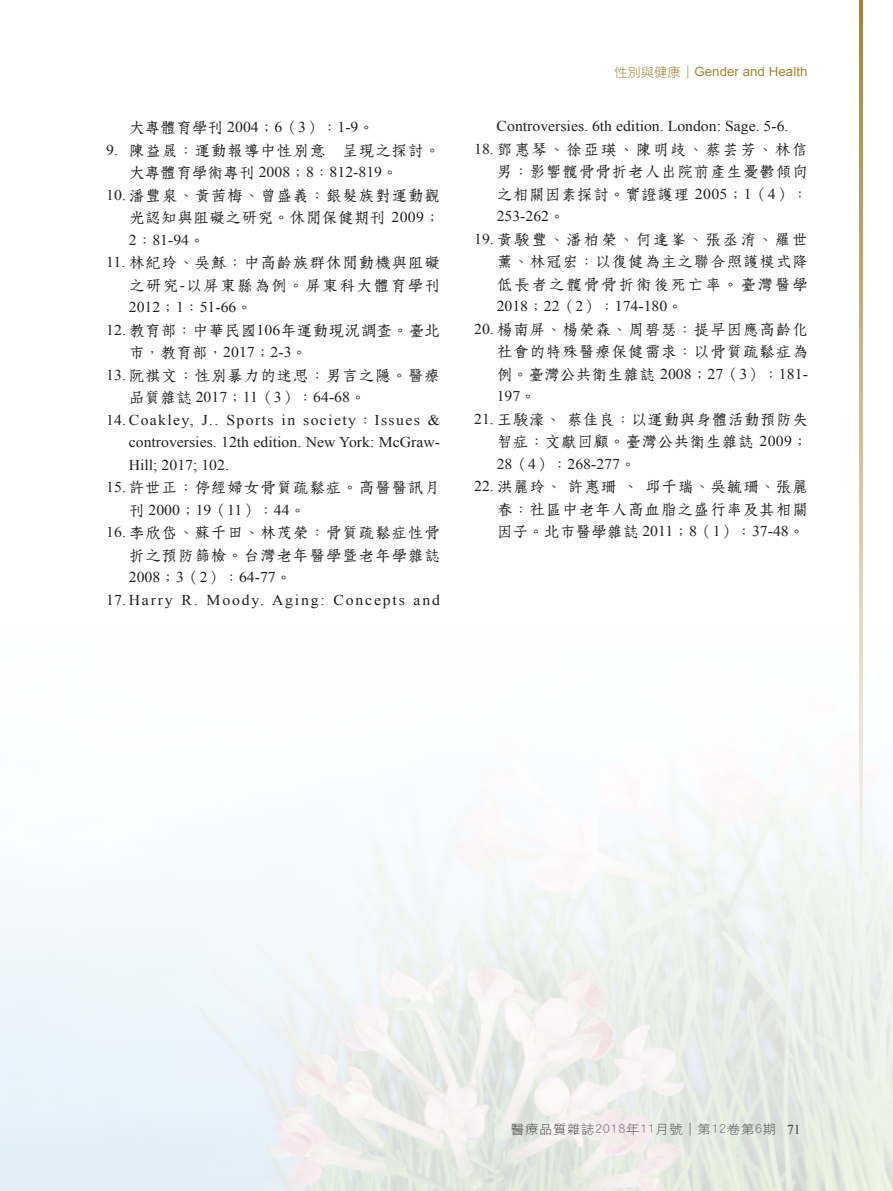
<style>
.page{position:relative;width:893px;height:1191px;background:#fff}
.page>*{position:absolute;margin:0;border:0;box-sizing:border-box;transform-origin:0 0}
.t1{font:15px/22.5px "DF Fang Song W6 WIN BF";letter-spacing:.04em;color:#231f20;text-align:justify;scale:1.05 1}
.t2{font:15px/22.5px "Times New Roman";color:#231f20;text-align:justify;scale:1.05 1}
.t3{font:15px/22.5px "DF Fang Song W6 WIN BF";letter-spacing:.02em;color:#231f20;text-align:right;scale:1.05 1}
.t4{font:15px/22.5px "DF Fang Song W6 WIN BF";letter-spacing:.06em;color:#231f20;text-align:right;scale:1.05 1}
.t5{font:15px/22.5px "DF Fang Song W6 WIN BF";letter-spacing:.015em;color:#231f20;scale:1.05 1}
.t6{font:15px "Times New Roman";letter-spacing:.115em;color:#231f20;scale:1.05 1}
.t7{font:12.75px "DF Hei W3 WINP BF";letter-spacing:.05em;color:#57585a;scale:1.05 1}
.t8{font:12.75px "Arial";color:#a78337;scale:1.05 1}
.s1{font-family:"Times New Roman"}
.s2{font-family:"DF Fang Song W6 WIN BF"}
.s3{font-family:"DF Hei W3 WIN BF"}
.s4{font-size:11.25px}
.s5{font-family:"Times New Roman";font-size:13.5px;color:#3e3e3f}
</style>
<div class="page">
<hr style="left:860px;top:0;width:3px;height:880px;background:#a78337">
<p class="t1" style="left:129px;top:116px;width:235px">大專體育學刊 <span class="s1">2004</span>；<span class="s1">6</span>（<span class="s1">3</span>）：<span class="s1">1-9</span>。</p>
<p class="t1" style="left:106px;top:139px;width:319px"><span class="s1">9.</span> 陳益晟：運動報導中性別意 呈現之探討。</p>
<p class="t2" style="left:129px;top:161px;width:258px"><span class="s2">大專體育學術專刊</span> 2008<span class="s2">；</span>8<span class="s2">：</span>812-819<span class="s2">。</span></p>
<p class="t3" style="left:106px;top:184px;width:319px"><span class="s1">10.</span> 潘豐泉、黃茜梅、曾盛義：銀髮族對運動觀光認知與阻礙之研究。休閒保健期刊 <span class="s1">2009</span>；</p>
<p class="t2" style="left:129px;top:228px;width:74px">2<span class="s2">：</span>81-94<span class="s2">。</span></p>
<p class="t4" style="left:106px;top:251px;width:319px"><span class="s1">11.</span> 林紀玲、吳穌：中高齡族群休閒動機與阻礙之研究<span class="s1">-</span>以屏東縣為例。屏東科大體育學刊</p>
<p class="t2" style="left:129px;top:296px;width:119px">2012<span class="s2">；</span>1<span class="s2">：</span>51-66<span class="s2">。</span></p>
<p class="t5" style="left:129px;top:319px;width:298px;text-indent:-23px"><span class="s1">12.</span> 教育部：中華民國<span class="s1">106</span>年運動現況調查。臺北市，教育部，<span class="s1">2017</span>；<span class="s1">2-3</span>。</p>
<p class="t1" style="left:106px;top:364px;width:319px"><span class="s1">13.</span> 阮祺文：性別暴力的迷思：男言之隱。醫療</p>
<p class="t2" style="left:129px;top:386px;width:227px"><span class="s2">品質雜誌</span> 2017<span class="s2">；</span>11<span class="s2">（</span>3<span class="s2">）：</span>64-68<span class="s2">。</span></p>
<p class="t2" style="left:129px;top:408px;width:298px;text-indent:-23px">14. Coakley, J.. Sports in society<span class="s2">：</span>Issues &amp; controversies. 12th edition. New York: McGraw-Hill; 2017; 102.</p>
<p class="t1" style="left:106px;top:476px;width:319px"><span class="s1">15.</span> 許世正：停經婦女骨質疏鬆症。高醫醫訊月</p>
<p class="t2" style="left:129px;top:498px;width:170px"><span class="s2">刊</span> 2000<span class="s2">；</span>19<span class="s2">（</span>11<span class="s2">）：</span>44<span class="s2">。</span></p>
<p class="t1" style="left:106px;top:521px;width:319px;text-align:right"><span class="s1">16.</span> 李欣岱、蘇千田、林茂榮：骨質疏鬆症性骨折之預防篩檢。台灣老年醫學暨老年學雜誌</p>
<p class="t2" style="left:129px;top:566px;width:156px">2008<span class="s2">；</span>3<span class="s2">（</span>2<span class="s2">）：</span>64-77<span class="s2">。</span></p>
<p class="t6" style="left:106px;top:590px;width:319px">17. Harry R. Moody. Aging: Concepts and</p>
<p class="t8" style="left:614px;top:64px;width:186px"><span class="s3">性別與健康｜</span>Gender and Health</p>
<p class="t2" style="left:497px;top:115px;width:279px">Controversies. 6th edition. London: Sage. 5-6.</p>
<p class="t1" style="left:497px;top:138px;width:298px;text-indent:-23px"><span class="s1">18.</span> 鄧惠琴、徐亞瑛、陳明歧、蔡芸芳、林信男：影響髖骨骨折老人出院前產生憂鬱傾向之相關因素探討。實證護理 <span class="s1">2005</span>；<span class="s1">1</span>（<span class="s1">4</span>）：</p>
<p class="t2" style="left:497px;top:205px;width:66px">253-262<span class="s2">。</span></p>
<p class="t1" style="left:497px;top:228px;width:298px;text-indent:-23px"><span class="s1">19.</span> 黃駿豐、潘柏榮、何達峯、張丞淯、羅世薰、林冠宏：以復健為主之聯合照護模式降低長者之髖骨骨折術後死亡率。臺灣醫學</p>
<p class="t2" style="left:497px;top:295px;width:179px">2018<span class="s2">；</span>22<span class="s2">（</span>2<span class="s2">）：</span>174-180<span class="s2">。</span></p>
<p class="t1" style="left:497px;top:318px;width:298px;text-indent:-23px"><span class="s1">20.</span> 楊南屏、楊榮森、周碧瑟：提早因應高齡化社會的特殊醫療保健需求：以骨質疏鬆症為例。臺灣公共衛生雜誌 <span class="s1">2008</span>；<span class="s1">27</span>（<span class="s1">3</span>）：<span class="s1">181-</span></p>
<p class="t2" style="left:497px;top:385px;width:39px">197<span class="s2">。</span></p>
<p class="t1" style="left:474px;top:408px;width:319px;text-align:right"><span class="s1">21.</span> 王駿濠、蔡佳良：以運動與身體活動預防失智症：文獻回顧。臺灣公共衛生雜誌 <span class="s1">2009</span>；</p>
<p class="t2" style="left:497px;top:452px;width:134px">28<span class="s2">（</span>4<span class="s2">）：</span>268-277<span class="s2">。</span></p>
<p class="t1" style="left:497px;top:475px;width:298px;text-indent:-23px"><span class="s1">22.</span> 洪麗玲、許惠珊、邱千瑞、吳毓珊、張麗春：社區中老年人高血脂之盛行率及其相關因子。北市醫學雜誌 <span class="s1">2011</span>；<span class="s1">8</span>（<span class="s1">1</span>）：<span class="s1">37-48</span>。</p>
<p class="t7" style="left:511px;top:1122px;width:277px">醫療品質雜誌<span class="s4">2018</span>年<span class="s4">11</span>月號｜第<span class="s4">12</span>卷第<span class="s4">6</span>期 <span class="s5">71</span></p>
</div>
